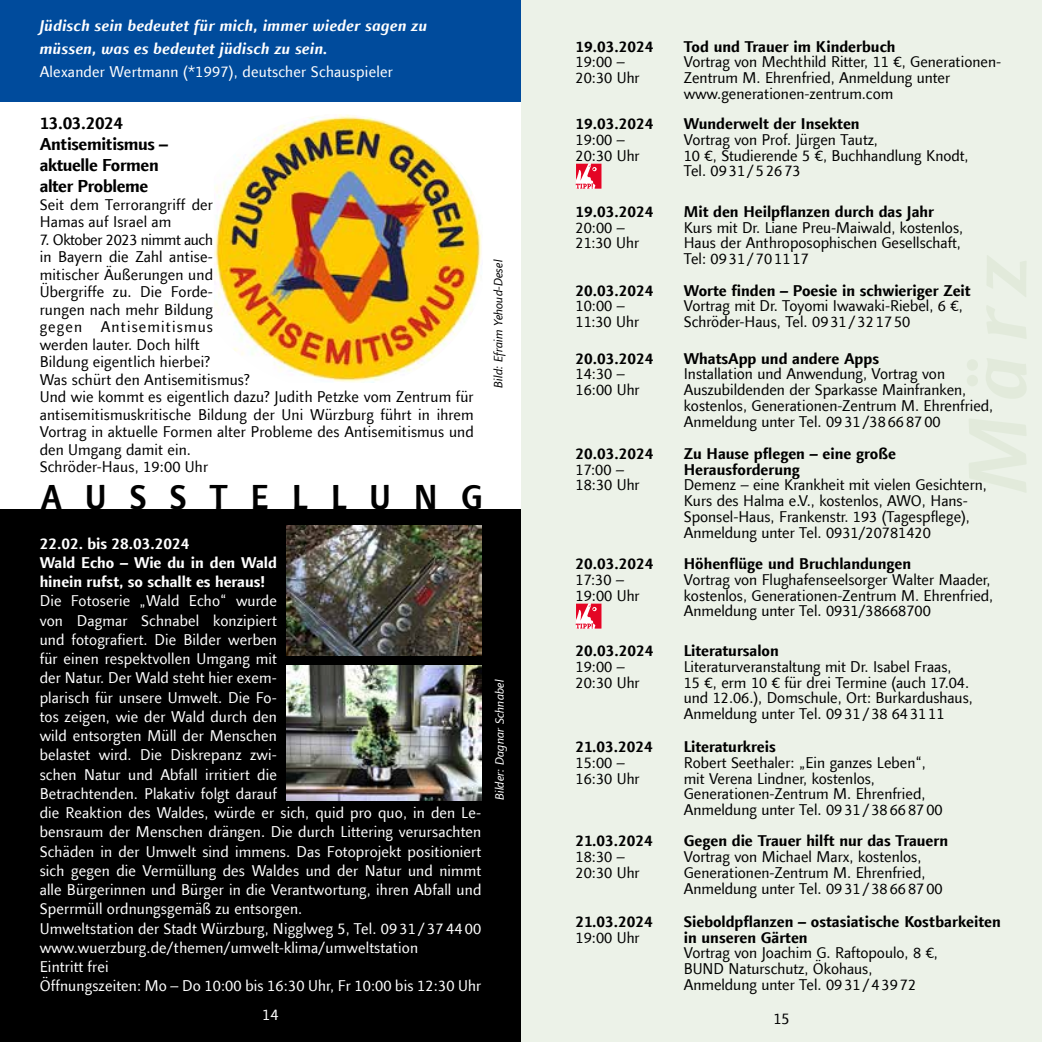
<style>
.page{position:relative;width:1042px;height:1042px;background:#fff}
.page>*{position:absolute;margin:0;border:0;box-sizing:border-box;transform-origin:0 0}
.t1{font:700 35px "Finnegan LT Com";letter-spacing:.745em;color:#000;scale:.9 1}
.t2{font:700 17.5px/21px "Finnegan LT Com";letter-spacing:-.02em;color:#000}
.t3{font:15.75px/15.8px "Finnegan LT Com";color:#000}
.t4{font:15.75px/19.2px "Finnegan LT Com";letter-spacing:.01em;color:#fff}
.t5{font:700 15.75px/15.8px "Finnegan LT Com";color:#000}
.t6{font:italic 700 15.75px/22.8px "Finnegan LT Com";letter-spacing:.015em;color:#fff}
.t7{font:700 15.75px/19.2px "Finnegan LT Com";color:#fff}
.t8{font:italic 12.25px "Finnegan LT Com";color:#000}
.t9{font:italic 12.25px "Finnegan LT Com";color:#fff}
</style>
<div class="page">
<div style="left:521px;top:0;width:521px;height:1042px;background:#ecf2e8"></div>
<div style="left:0;top:510px;width:521px;height:532px;background:#000"></div>
<img style="left:287px;top:525px;width:194px;height:130px">
<svg style="left:576px;top:164px;width:25px;height:25px"></svg>
<svg style="left:576px;top:604px;width:25px;height:24px"></svg>
<div style="left:0;top:0;width:521px;height:102px;background:#004b9c"></div>
<img style="left:214px;top:114px;width:268px;height:269px">
<img style="left:287px;top:666px;width:194px;height:134px">
<p class="t6" style="left:40px;top:15px;width:389px">Jüdisch sein bedeutet für mich, immer wieder sagen zu müssen, was es bedeutet jüdisch zu sein.</p>
<p class="t4" style="left:40px;top:62px;width:355px">Alexander Wertmann (*1997), deutscher Schauspieler</p>
<p class="t2" style="left:40px;top:113px;width:130px">13.03.2024<br>Antisemitismus – aktuelle Formen alter Probleme</p>
<p class="t3" style="left:40px;top:196px;width:175px;line-height:17.5px">Seit dem Terrorangriff der<br>Hamas auf Israel am</p>
<p class="t3" style="left:40px;top:231px;width:435px;line-height:17.5px">7. Oktober 2023 nimmt auch<br>in Bayern die Zahl antise-<br>mitischer Äußerungen und<br>Übergriffe zu. Die Forde-<br>rungen nach mehr Bildung<br>gegen Antisemitismus<br>werden lauter. Doch hilft<br>Bildung eigentlich hierbei?<br>Was schürt den Antisemitismus?<br>Und wie kommt es eigentlich dazu? Judith Petzke vom Zentrum für antisemitismuskritische Bildung der Uni Würzburg führt in ihrem Vortrag in aktuelle Formen alter Probleme des Antisemitismus und den Umgang damit ein.<br>Schröder-Haus, 19:00 Uhr</p>
<h1 class="t1" style="left:41px;top:477px;width:492px">AUSSTELLUNG</h1>
<p class="t7" style="left:40px;top:534px;width:239px">22.02. bis 28.03.2024<br>Wald Echo – Wie du in den Wald hinein rufst, so schallt es heraus!</p>
<p class="t4" style="left:40px;top:591px;width:443px">Die Fotoserie „Wald Echo“ wurde<br>von Dagmar Schnabel konzipiert<br>und fotografiert. Die Bilder werben<br>für einen respektvollen Umgang mit<br>der Natur. Der Wald steht hier exem-<br>plarisch für unsere Umwelt. Die Fo-<br>tos zeigen, wie der Wald durch den<br>wild entsorgten Müll der Menschen<br>belastet wird. Die Diskrepanz zwi-<br>schen Natur und Abfall irritiert die<br>Betrachtenden. Plakativ folgt darauf<br>die Reaktion des Waldes, würde er sich, quid pro quo, in den Le&shy;bensraum der Menschen drängen. Die durch Littering verursachten Schäden in der Umwelt sind immens. Das Fotoprojekt positioniert sich gegen die Vermüllung des Waldes und der Natur und nimmt alle Bürgerinnen und Bürger in die Verantwortung, ihren Abfall und Sperrmüll ordnungsgemäß zu entsorgen.<br>Umweltstation der Stadt Würzburg, Nigglweg 5, Tel. 09 31 / 37 44 00 www.wuerzburg.de/themen/umwelt-klima/umweltstation<br>Eintritt frei<br>Öffnungszeiten: Mo – Do 10:00 bis 16:30 Uhr, Fr 10:00 bis 12:30 Uhr</p>
<p class="t4" style="left:262px;top:1005px;width:18px">14</p>
<p class="t8" style="left:491px;top:387px;width:129px;rotate:-90deg">Bild: Efraim Yehoud-Desel</p>
<p class="t9" style="left:492px;top:800px;width:122px;rotate:-90deg">Bilder: Dagnar Schnabel</p>
<p class="t5" style="left:575px;top:39px;width:79px">19.03.2024</p>
<p class="t3" style="left:575px;top:54px;width:66px">19:00 –<br>20:30 Uhr</p>
<p class="t5" style="left:575px;top:116px;width:79px">19.03.2024</p>
<p class="t3" style="left:575px;top:132px;width:66px">19:00 –<br>20:30 Uhr</p>
<p class="t5" style="left:575px;top:204px;width:79px">19.03.2024</p>
<p class="t3" style="left:575px;top:220px;width:65px">20:00 –<br>21:30 Uhr</p>
<p class="t5" style="left:575px;top:283px;width:79px">20.03.2024</p>
<p class="t3" style="left:575px;top:298px;width:65px">10:00 –<br>11:30 Uhr</p>
<p class="t5" style="left:575px;top:351px;width:79px">20.03.2024</p>
<p class="t3" style="left:575px;top:366px;width:66px">14:30 –<br>16:00 Uhr</p>
<p class="t5" style="left:575px;top:446px;width:79px">20.03.2024</p>
<p class="t3" style="left:575px;top:462px;width:66px">17:00 –<br>18:30 Uhr</p>
<p class="t5" style="left:575px;top:556px;width:79px">20.03.2024</p>
<p class="t3" style="left:575px;top:572px;width:66px">17:30 –<br>19:00 Uhr</p>
<p class="t5" style="left:575px;top:643px;width:79px">20.03.2024</p>
<p class="t3" style="left:575px;top:659px;width:66px">19:00 –<br>20:30 Uhr</p>
<p class="t5" style="left:575px;top:739px;width:79px">21.03.2024</p>
<p class="t3" style="left:575px;top:755px;width:66px">15:00 –<br>16:30 Uhr</p>
<p class="t5" style="left:575px;top:833px;width:79px">21.03.2024</p>
<p class="t3" style="left:575px;top:849px;width:66px">18:30 –<br>20:30 Uhr</p>
<p class="t5" style="left:575px;top:914px;width:79px">21.03.2024</p>
<p class="t3" style="left:575px;top:929px;width:66px">19:00 Uhr</p>
<p class="t5" style="left:684px;top:39px;width:213px">Tod und Trauer im Kinderbuch</p>
<p class="t3" style="left:684px;top:54px;width:319px">Vortrag von Mechthild Ritter, 11 €, Generationen-<br>Zentrum M. Ehrenfried, Anmeldung unter www.generationen-zentrum.com</p>
<p class="t5" style="left:684px;top:116px;width:177px">Wunderwelt der Insekten</p>
<p class="t3" style="left:684px;top:132px;width:286px">Vortrag von Prof. Jürgen Tautz,<br>10 €, Studierende 5 €, Buchhandlung Knodt,<br>Tel. 0931/52673</p>
<p class="t5" style="left:684px;top:204px;width:252px">Mit den Heilpflanzen durch das Jahr</p>
<p class="t3" style="left:684px;top:220px;width:281px">Kurs mit Dr. Liane Preu-Maiwald, kostenlos,<br>Haus der Anthroposophischen Gesellschaft,<br>Tel: 0931/701117</p>
<p class="t5" style="left:684px;top:283px;width:288px">Worte finden – Poesie in schwieriger Zeit</p>
<p class="t3" style="left:684px;top:298px;width:280px">Vortrag mit Dr. Toyomi Iwawaki-Riebel, 6 €,<br>Schröder-Haus, Tel. 0931/321750</p>
<p class="t5" style="left:684px;top:351px;width:197px">WhatsApp und andere Apps</p>
<p class="t3" style="left:684px;top:366px;width:311px">Installation und Anwendung, Vortrag von Auszubildenden der Sparkasse Mainfranken, kostenlos, Generationen-Zentrum M. Ehrenfried, Anmeldung unter Tel. 0931/38668700</p>
<p class="t5" style="left:684px;top:446px;width:214px">Zu Hause pflegen – eine große<br>Herausforderung</p>
<p class="t3" style="left:684px;top:477px;width:305px">Demenz – eine Krankheit mit vielen Gesichtern, Kurs des Halma e.V., kostenlos, AWO, Hans-Sponsel-Haus, Frankenstr. 193 (Tagespflege), Anmeldung unter Tel. 0931/20781420</p>
<p class="t5" style="left:684px;top:556px;width:229px">Höhenflüge und Bruchlandungen</p>
<p class="t3" style="left:684px;top:572px;width:311px">Vortrag von Flughafenseelsorger Walter Maader, kostenlos, Generationen-Zentrum M. Ehrenfried,<br>Anmeldung unter Tel. 0931/38668700</p>
<p class="t5" style="left:684px;top:643px;width:97px">Literatursalon</p>
<p class="t3" style="left:684px;top:659px;width:291px">Literaturveranstaltung mit Dr. Isabel Fraas,<br>15 €, erm 10 € für drei Termine (auch 17.04. und 12.06.), Domschule, Ort: Burkardushaus, Anmeldung unter Tel. 0931/38 643111</p>
<p class="t5" style="left:684px;top:739px;width:93px">Literaturkreis</p>
<p class="t3" style="left:684px;top:755px;width:260px">Robert Seethaler: „Ein ganzes Leben“, mit Verena Lindner, kostenlos, Generationen-Zentrum M. Ehrenfried, Anmeldung unter Tel. 0931/38668700</p>
<p class="t5" style="left:684px;top:833px;width:266px">Gegen die Trauer hilft nur das Trauern</p>
<p class="t3" style="left:684px;top:849px;width:260px">Vortrag von Michael Marx, kostenlos,<br>Generationen-Zentrum M. Ehrenfried,<br>Anmeldung unter Tel. 0931/38668700</p>
<p class="t5" style="left:684px;top:914px;width:318px">Sieboldpflanzen – ostasiatische Kostbarkeiten in unseren Gärten</p>
<p class="t3" style="left:684px;top:945px;width:256px">Vortrag von Joachim G. Raftopoulo, 8 €,<br>BUND Naturschutz, Ökohaus,<br>Anmeldung unter Tel. 0931/43972</p>
<p class="t3" style="left:773px;top:1010px;width:18px">15</p>
</div>
